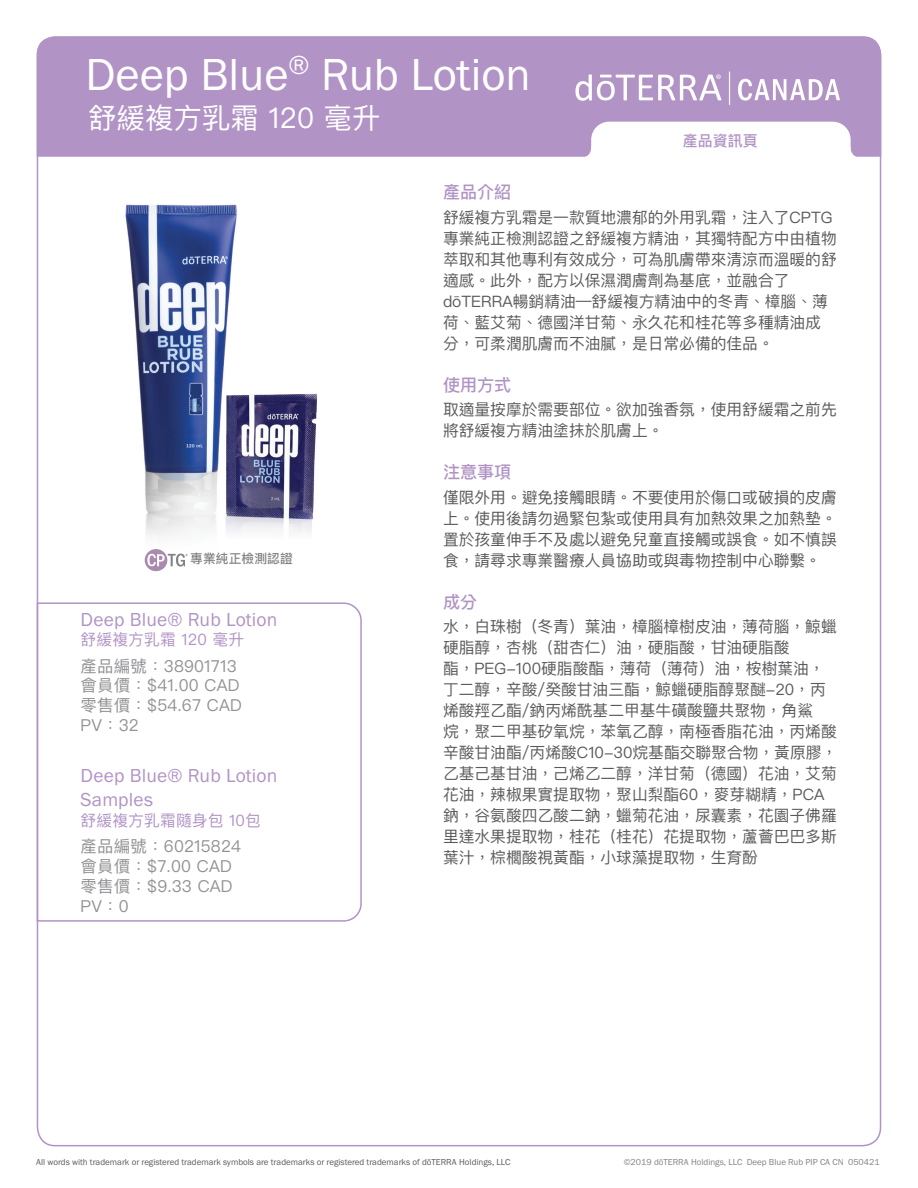
<style>
.page{position:relative;width:918px;height:1188px;background:#fff}
.page>*{position:absolute;margin:0;border:0;box-sizing:border-box;transform-origin:0 0}
.t1{font:46.5px "Franklin Gothic URW Boo";color:#fff}
.t2{font:28.5px "Ping Fang TC";color:#fff}
.t3{font:19.5px/24px "Franklin Gothic URW Boo";letter-spacing:.01em;color:#b194c5}
.t4{font:500 17.1px "Ping Fang TC";color:#b194c5}
.t5{font:16.5px/19.8px "Ping Fang TC";letter-spacing:.01em;color:#919295}
.t6{font:15.75px/21px "Ping Fang TC";color:#5a5a5d}
.t7{font:15.75px "Ping Fang TC";letter-spacing:.01em;color:#b194c5}
.t8{font:500 15px "Ping Fang TC";color:#b194c5}
.t9{font:500 12.75px "Ping Fang TC";letter-spacing:.01em;color:#828487}
.t10{font:9px "Franklin Gothic URW Boo";color:#5a5a5d}
.t11{font:9px "Franklin Gothic URW Boo";color:#808285}
</style>
<div class="page">
<img style="left:125px;top:204px;width:112px;height:333px">
<div style="left:37px;top:36px;width:844px;height:121px;background:#b194c5"></div>
<svg style="left:581px;top:122px;width:280px;height:35px"></svg>
<svg style="left:738px;top:79px;width:102px;height:22px"></svg>
<svg style="left:575px;top:74px;width:146px;height:27px"></svg>
<hr style="left:729px;top:71px;width:1px;height:34px;background:#fff">
<svg style="left:145px;top:549px;width:43px;height:22px"></svg>
<img style="left:212px;top:389px;width:105px;height:148px">
<svg style="left:36px;top:602px;width:326px;height:320px"></svg>
<h1 class="t1" style="left:85px;top:46px;width:447px">Deep Blue<sup>®</sup> Rub Lotion</h1>
<h2 class="t2" style="left:88px;top:101px;width:294px">舒緩複方乳霜 120 毫升</h2>
<p class="t8" style="left:683px;top:131px;width:76px">產品資訊頁</p>
<p class="t9" style="left:190px;top:551px;width:104px">專業純正檢測認證</p>
<p class="t3" style="left:81px;top:607px;width:198px">Deep Blue® Rub Lotion</p>
<p class="t7" style="left:81px;top:630px;width:165px">舒緩複方乳霜 120 毫升</p>
<p class="t5" style="left:81px;top:656px;width:163px">產品編號：38901713會員價：$41.00 CAD零售價：$54.67 CAD<br>PV：32</p>
<p class="t3" style="left:81px;top:763px;width:198px">Deep Blue® Rub Lotion<br>Samples</p>
<p class="t7" style="left:81px;top:810px;width:182px">舒緩複方乳霜隨身包 10包</p>
<p class="t5" style="left:81px;top:837px;width:162px">產品編號：60215824會員價：$7.00 CAD零售價：$9.33 CAD<br>PV：0</p>
<p class="t4" style="left:443px;top:182px;width:70px">產品介紹</p>
<p class="t6" style="left:443px;top:207px;width:395px">舒緩複方乳霜是一款質地濃郁的外用乳霜，注入了CPTG專業純正檢測認證之舒緩複方精油，其獨特配方中由植物萃取和其他專利有效成分，可為肌膚帶來清涼而溫暖的舒適感。此外，配方以保濕潤膚劑為基底，並融合了dōTERRA暢銷精油—舒緩複方精油中的冬青、樟腦、薄荷、藍艾菊、德國洋甘菊、永久花和桂花等多種精油成分，可柔潤肌膚而不油膩，是日常必備的佳品。</p>
<p class="t4" style="left:443px;top:374px;width:70px">使用方式</p>
<p class="t6" style="left:443px;top:399px;width:395px">取適量按摩於需要部位。欲加強香氛，使用舒緩霜之前先將舒緩複方精油塗抹於肌膚上。</p>
<p class="t4" style="left:443px;top:462px;width:70px">注意事項</p>
<p class="t6" style="left:443px;top:487px;width:395px;text-align:justify">僅限外用。避免接觸眼睛。不要使用於傷口或破損的皮膚上。使用後請勿過緊包紮或使用具有加熱效果之加熱墊。置於孩童伸手不及處以避免兒童直接觸或誤食。如不慎誤食，請尋求專業醫療人員協助或與毒物控制中心聯繫。</p>
<p class="t4" style="left:443px;top:591px;width:36px">成分</p>
<p class="t6" style="left:443px;top:616px;width:396px">水，白珠樹（冬青）葉油，樟腦樟樹皮油，薄荷腦，鯨蠟硬脂醇，杏桃（甜杏仁）油，硬脂酸，甘油硬脂酸<br>酯，PEG-100硬脂酸酯，薄荷（薄荷）油，桉樹葉油，丁二醇，辛酸/癸酸甘油三酯，鯨蠟硬脂醇聚醚-20，丙烯酸羥乙酯/鈉丙烯酰基二甲基牛磺酸鹽共聚物，角鯊<br>烷，聚二甲基矽氧烷，苯氧乙醇，南極香脂花油，丙烯酸辛酸甘油酯/丙烯酸C10-30烷基酯交聯聚合物，黃原膠，乙基己基甘油，己烯乙二醇，洋甘菊（德國）花油，艾菊花油，辣椒果實提取物，聚山梨酯60，麥芽糊精，PCA鈉，谷氨酸四乙酸二鈉，蠟菊花油，尿囊素，花園子佛羅里達水果提取物，桂花（桂花）花提取物，蘆薈巴巴多斯葉汁，棕櫚酸視黃酯，小球藻提取物，生育酚</p>
<p class="t10" style="left:36px;top:1156px;width:476px">All words with trademark or registered trademark symbols are trademarks or registered trademarks of dōTERRA Holdings, LLC</p>
<p class="t11" style="left:624px;top:1156px;width:258px">©2019 dōTERRA Holdings, LLC Deep Blue Rub PIP CA CN 050421</p>
</div>
